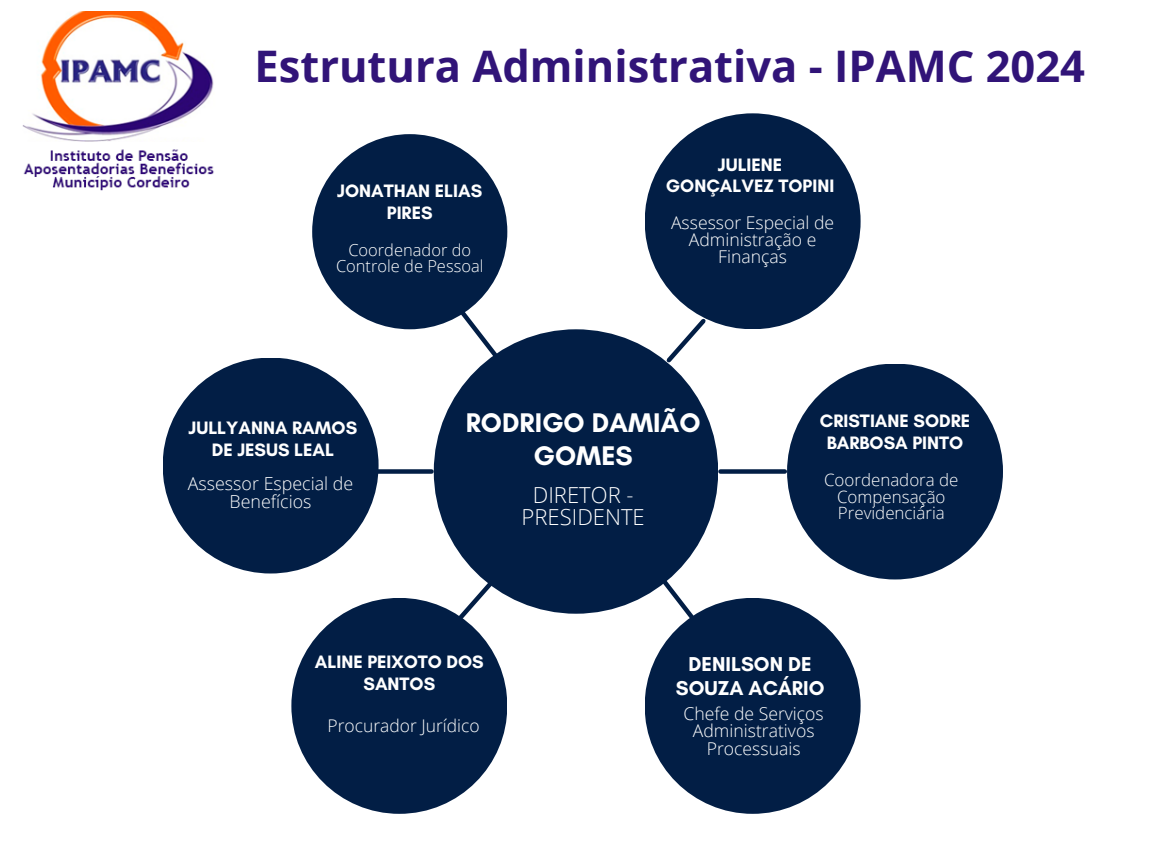
<style>
.page{position:relative;width:1152px;height:864px;background:#fff}
.page>*{position:absolute;margin:0;border:0;box-sizing:border-box;transform-origin:0 0}
.t1{font:700 43.5px "Open Sans";color:#311478}
.t2{font:700 27.45px/32.4px "Glacial Indifference";color:#fff;text-align:center}
.t3{font:300 22.05px/21.8px "Open Sans";color:#fff;text-align:center}
.t4{font:700 20.4px/24.2px "Glacial Indifference";color:#fff;text-align:center}
.t5{font:700 18.3px/21.6px "Glacial Indifference";color:#fff;text-align:center}
.t6{font:300 17.85px/17.4px "Open Sans";color:#fff;text-align:center}
.t7{font:300 17.55px/17.1px "Open Sans";color:#fff;text-align:center}
.t8{font:300 17.4px "Open Sans";color:#fff}
.t9{font:300 16.95px/16.5px "Open Sans";color:#fff;text-align:center}
.t10{font:300 16.5px/16px "Open Sans";color:#fff;text-align:center}
</style>
<div class="page">
<svg style="left:658px;top:575px;width:52px;height:63px"></svg>
<svg style="left:452px;top:301px;width:51px;height:62px"></svg>
<div style="left:434px;top:329px;width:284px;height:285px;background:#021e45;border-radius:50%"></div>
<div style="left:291px;top:598px;width:216px;height:216px;background:#021e45;border-radius:50%"></div>
<svg style="left:452px;top:575px;width:47px;height:52px"></svg>
<div style="left:312px;top:134px;width:195px;height:195px;background:#021e45;border-radius:50%"></div>
<div style="left:163px;top:358px;width:216px;height:216px;background:#021e45;border-radius:50%"></div>
<div style="left:645px;top:113px;width:216px;height:216px;background:#021e45;border-radius:50%"></div>
<div style="left:787px;top:364px;width:216px;height:215px;background:#021e45;border-radius:50%"></div>
<div style="left:645px;top:598px;width:216px;height:216px;background:#021e45;border-radius:50%"></div>
<svg style="left:663px;top:315px;width:47px;height:52px"></svg>
<div style="left:720px;top:469px;width:65px;height:5px;background:#021e45"></div>
<div style="left:367px;top:469px;width:65px;height:5px;background:#021e45"></div>
<img style="left:22px;top:12px;width:192px;height:179px">
<h6 class="t1" style="left:254px;top:35px;width:832px">Estrutura Administrativa - IPAMC 2024</h6>
<p class="t5" style="left:337px;top:180px;width:147px">JONATHAN ELIAS<br>PIRES</p>
<h6 class="t10" style="left:336px;top:241px;width:149px">Coordenador do<br>Controle de Pessoal</h6>
<h5 class="t5" style="left:666px;top:153px;width:170px">JULIENE<br>GONÇALVEZ TOPINI</h5>
<p class="t7" style="left:671px;top:214px;width:165px">Assessor Especial de<br>Administração e<br>Finanças</p>
<h5 class="t5" style="left:189px;top:417px;width:170px">JULLYANNA RAMOS<br>DE JESUS LEAL</h5>
<h2 class="t6" style="left:188px;top:475px;width:167px">Assessor Especial de<br>Benefícios</h2>
<p class="t2" style="left:466px;top:406px;width:236px">RODRIGO DAMIÃO<br>GOMES</p>
<h1 class="t3" style="left:522px;top:484px;width:125px">DIRETOR -<br>PRESIDENTE</h1>
<p class="t5" style="left:820px;top:410px;width:152px">CRISTIANE SODRE<br>BARBOSA PINTO</p>
<p class="t9" style="left:824px;top:471px;width:136px">Coordenadora de<br>Compensação<br>Previdenciária</p>
<h4 class="t5" style="left:315px;top:651px;width:170px">ALINE PEIXOTO DOS<br>SANTOS</h4>
<h5 class="t8" style="left:328px;top:714px;width:153px">Procurador Jurídico</h5>
<h6 class="t4" style="left:676px;top:652px;width:150px">DENILSON DE<br>SOUZA ACÁRIO</h6>
<h5 class="t7" style="left:684px;top:705px;width:142px">Chefe de Serviços<br>Administrativos<br>Processuais</h5>
</div>
